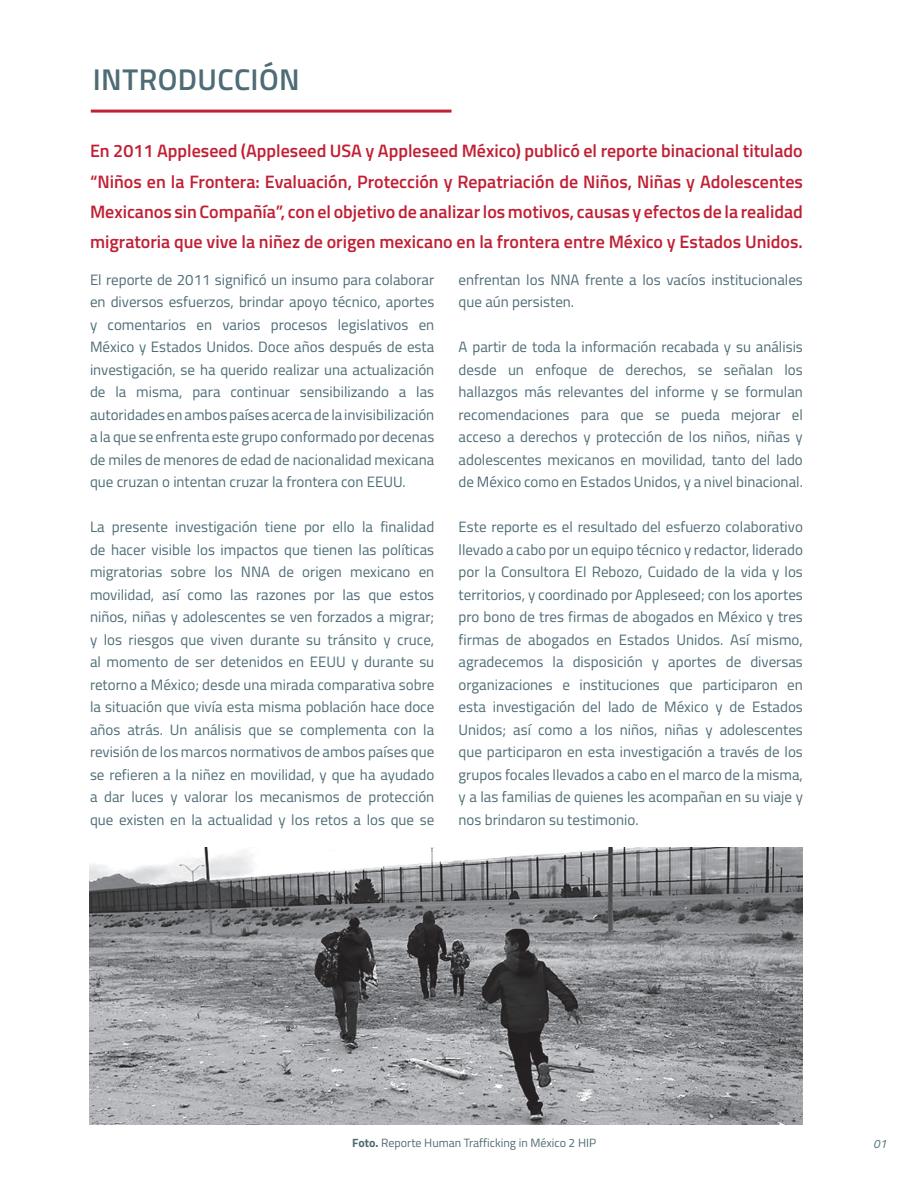
<style>
.page{position:relative;width:918px;height:1188px;background:#fff}
.page>*{position:absolute;margin:0;border:0;box-sizing:border-box;transform-origin:0 0}
.t1{font:600 30px "Titillium";letter-spacing:.015em;color:#4e6c76}
.t2{font:600 18px/30px "Titillium";color:#c11f33;text-align:justify}
.t3{font:15px/22.5px "Titillium";color:#4e6c76;text-align:justify}
.t4{font:12px "Titillium";color:#4e6c76}
.t5{font:italic 12px "Titillium";color:#4e6c76}
.s1{font-weight:700}
</style>
<div class="page">
<img style="left:90px;top:847px;width:713px;height:278px">
<hr style="left:91px;top:110px;width:360px;height:3px;background:#c11f33">
<h1 class="t1" style="left:93px;top:57px;width:208px">INTRODUCCIÓN</h1>
<p class="t2" style="left:90px;top:135px;width:714px">En 2011 Appleseed (Appleseed USA y Appleseed México) publicó el reporte binacional titulado “Niños en la Frontera: Evaluación, Protección y Repatriación de Niños, Niñas y Adolescentes Mexicanos sin Compañía”, con el objetivo de analizar los motivos, causas y efectos de la realidad migratoria que vive la niñez de origen mexicano en la frontera entre México y Estados Unidos.</p>
<p class="t3" style="left:90px;top:268px;width:346px">El reporte de 2011 significó un insumo para colaborar en diversos esfuerzos, brindar apoyo técnico, aportes y comentarios en varios procesos legislativos en México y Estados Unidos. Doce años después de esta investigación, se ha querido realizar una actualización de la misma, para continuar sensibilizando a las autoridades en ambos países acerca de la invisibilización a la que se enfrenta este grupo conformado por decenas de miles de menores de edad de nacionalidad mexicana que cruzan o intentan cruzar la frontera con EEUU.</p>
<p class="t3" style="left:90px;top:515px;width:346px">La presente investigación tiene por ello la finalidad de hacer visible los impactos que tienen las políticas migratorias sobre los NNA de origen mexicano en movilidad, así como las razones por las que estos niños, niñas y adolescentes se ven forzados a migrar; y los riesgos que viven durante su tránsito y cruce, al momento de ser detenidos en EEUU y durante su retorno a México; desde una mirada comparativa sobre la situación que vivía esta misma población hace doce años atrás. Un análisis que se complementa con la revisión de los marcos normativos de ambos países que se refieren a la niñez en movilidad, y que ha ayudado a dar luces y valorar los mecanismos de protección que existen en la actualidad y los retos a los que se</p>
<p class="t3" style="left:459px;top:268px;width:346px">enfrentan los NNA frente a los vacíos institucionales que aún persisten.</p>
<p class="t3" style="left:459px;top:335px;width:346px">A partir de toda la información recabada y su análisis desde un enfoque de derechos, se señalan los hallazgos más relevantes del informe y se formulan recomendaciones para que se pueda mejorar el acceso a derechos y protección de los niños, niñas y adolescentes mexicanos en movilidad, tanto del lado de México como en Estados Unidos, y a nivel binacional.</p>
<p class="t3" style="left:459px;top:515px;width:346px">Este reporte es el resultado del esfuerzo colaborativo llevado a cabo por un equipo técnico y redactor, liderado por la Consultora El Rebozo, Cuidado de la vida y los territorios, y coordinado por Appleseed; con los aportes pro bono de tres firmas de abogados en México y tres firmas de abogados en Estados Unidos. Así mismo, agradecemos la disposición y aportes de diversas organizaciones e instituciones que participaron en esta investigación del lado de México y de Estados Unidos; así como a los niños, niñas y adolescentes que participaron en esta investigación a través de los grupos focales llevados a cabo en el marco de la misma, y a las familias de quienes les acompañan en su viaje y nos brindaron su testimonio.</p>
<p class="t4" style="left:352px;top:1135px;width:246px"><span class="s1">Foto.</span> Reporte Human Trafficking in México 2 HIP</p>
<p class="t5" style="left:873px;top:1135px;width:15px">01</p>
</div>
